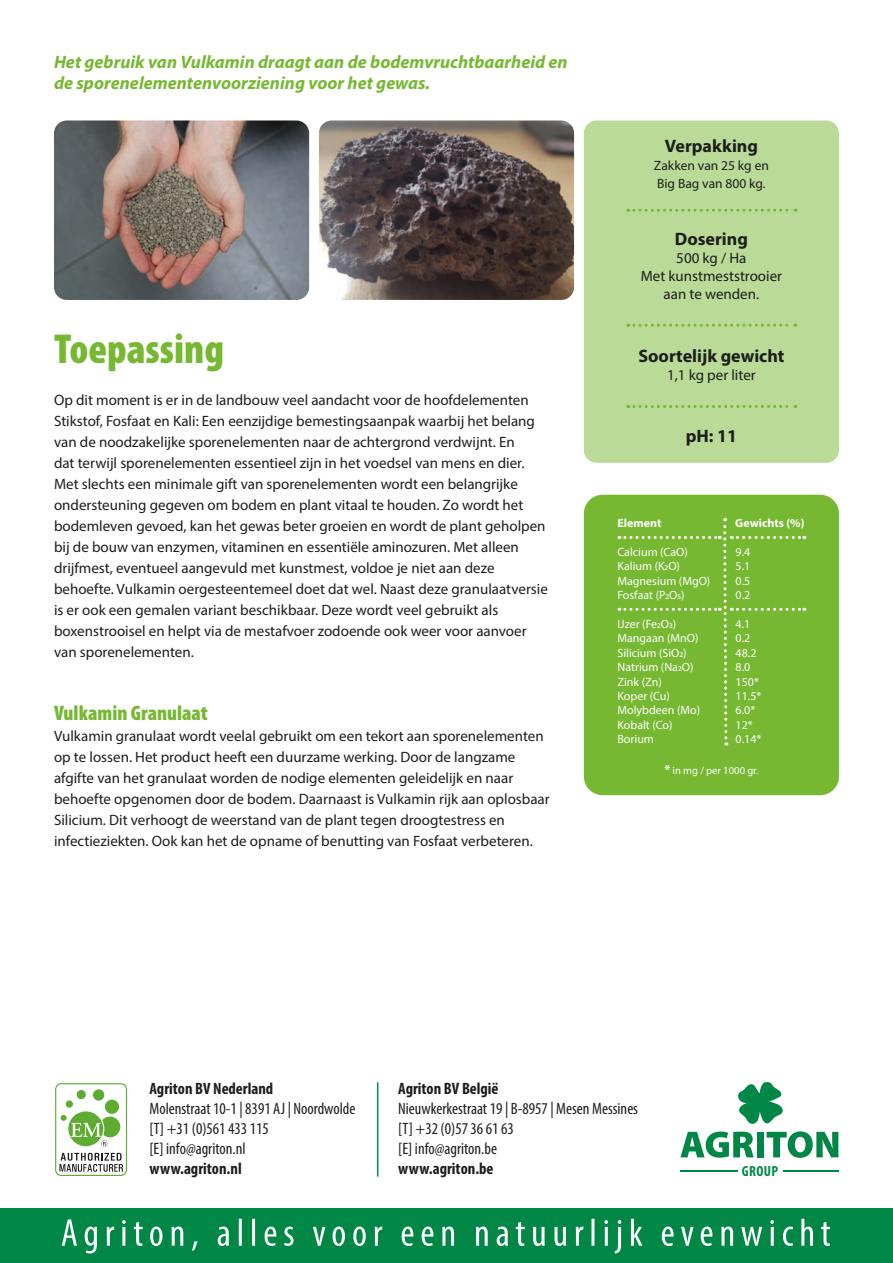
<style>
.page{position:relative;width:893px;height:1263px;background:#fff}
.page>*{position:absolute;margin:0;border:0;box-sizing:border-box;transform-origin:0 0}
.t1{font:900 condensed 42px "Myriad Pro";color:#76b831}
.t2{font:900 condensed 21px "Myriad Pro";color:#76b831}
.t3{font:italic 700 18px/21px "Myriad Pro";color:#76b831}
.t4{font:700 18px "Myriad Pro";color:#1d1d1b}
.t5{font:condensed 16.5px "Myriad Pro";color:#1d1d1b}
.t6{font:700 condensed 16.5px "Myriad Pro";color:#1d1d1b}
.t7{font:15px/21px "Myriad Pro";color:#1d1d1b}
.t8{font:700 condensed 14.7px "Myriad Pro";letter-spacing:.03em;color:#008746}
.t9{font:13.5px "Myriad Pro";color:#1d1d1b}
.t10{font:12px "Myriad Pro";color:#fff}
.t11{font:700 12px "Myriad Pro";color:#fff}
.t12{font:10.65px "Myriad Pro";color:#fff}
.s1{font-weight:700;font-size:13.35px}
</style>
<div class="page">
<div style="left:584px;top:120px;width:255px;height:343px;background:#badb98;border-radius:13px"></div>
<svg style="left:628px;top:324px;width:168px;height:3px"></svg>
<svg style="left:628px;top:405px;width:168px;height:3px"></svg>
<img style="left:54px;top:120px;width:255px;height:180px">
<img style="left:319px;top:120px;width:255px;height:180px">
<div style="left:0;top:1209px;width:893px;height:54px;background:#008746"></div>
<svg style="left:62px;top:1219px;width:768px;height:34px"></svg>
<div style="left:584px;top:495px;width:255px;height:300px;background:#76b831;border-radius:19px"></div>
<svg style="left:619px;top:518px;width:186px;height:227px"></svg>
<hr style="left:377px;top:1083px;width:1px;height:93px;background:#008746">
<div style="left:54px;top:1082px;width:74px;height:95px;border:4px solid #fff;border-radius:5px"></div>
<svg style="left:55px;top:1083px;width:72px;height:93px"></svg>
<div style="left:56px;top:1084px;width:70px;height:91px;background:#fff;border-radius:5px"></div>
<svg style="left:59px;top:1153px;width:64px;height:19px"></svg>
<div style="left:77px;top:1090px;width:9px;height:9px;background:#5dac31;border-radius:50%"></div>
<div style="left:93px;top:1089px;width:11px;height:12px;background:#5dac31;border-radius:50%"></div>
<div style="left:105px;top:1100px;width:14px;height:14px;background:#5dac31;border-radius:50%"></div>
<div style="left:66px;top:1100px;width:7px;height:8px;background:#5dac31;border-radius:50%"></div>
<svg style="left:61px;top:1111px;width:59px;height:36px"></svg>
<svg style="left:738px;top:1082px;width:45px;height:42px"></svg>
<hr style="left:680px;top:1170px;width:58px;height:1px;background:#008746">
<hr style="left:783px;top:1170px;width:55px;height:1px;background:#008746">
<svg style="left:680px;top:1131px;width:74px;height:27px"></svg>
<div style="left:757px;top:1132px;width:6px;height:25px;background:#008746"></div>
<svg style="left:767px;top:1131px;width:71px;height:27px"></svg>
<svg style="left:628px;top:209px;width:168px;height:3px"></svg>
<p class="t3" style="left:54px;top:50px;width:515px">Het gebruik van Vulkamin draagt aan de bodemvruchtbaarheid en de sporenelementenvoorziening voor het gewas.</p>
<p class="t1" style="left:54px;top:322px;width:171px">Toepassing</p>
<p class="t7" style="left:54px;top:389px;width:495px">Op dit moment is er in de landbouw veel aandacht voor de hoofdelementen Stikstof, Fosfaat en Kali: Een eenzijdige bemestingsaanpak waarbij het belang van de noodzakelijke sporenelementen naar de achtergrond verdwijnt. En<br>dat terwijl sporenelementen essentieel zijn in het voedsel van mens en dier.<br>Met slechts een minimale gift van sporenelementen wordt een belangrijke ondersteuning gegeven om bodem en plant vitaal te houden. Zo wordt het bodemleven gevoed, kan het gewas beter groeien en wordt de plant geholpen bij de bouw van enzymen, vitaminen en essentiële aminozuren. Met alleen drijfmest, eventueel aangevuld met kunstmest, voldoe je niet aan deze behoefte. Vulkamin oergesteentemeel doet dat wel. Naast deze granulaatversie is er ook een gemalen variant beschikbaar. Deze wordt veel gebruikt als boxenstrooisel en helpt via de mestafvoer zodoende ook weer voor aanvoer van sporenelementen.</p>
<p class="t2" style="left:54px;top:700px;width:155px">Vulkamin Granulaat</p>
<p class="t7" style="left:54px;top:725px;width:497px">Vulkamin granulaat wordt veelal gebruikt om een tekort aan sporenelementen op te lossen. Het product heeft een duurzame werking. Door de langzame afgifte van het granulaat worden de nodige elementen geleidelijk en naar behoefte opgenomen door de bodem. Daarnaast is Vulkamin rijk aan oplosbaar Silicium. Dit verhoogt de weerstand van de plant tegen droogtestress en infectieziekten. Ook kan het de opname of benutting van Fosfaat verbeteren.</p>
<p class="t4" style="left:665px;top:135px;width:95px">Verpakking</p>
<p class="t9" style="left:654px;top:158px;width:116px">Zakken van 25 kg en</p>
<p class="t9" style="left:657px;top:176px;width:110px">Big Bag van 800 kg.</p>
<p class="t4" style="left:675px;top:228px;width:75px">Dosering</p>
<p class="t7" style="left:676px;top:248px;width:72px">500 kg / Ha</p>
<p class="t7" style="left:641px;top:267px;width:143px;line-height:18px;text-align:center">Met kunstmeststrooier aan te wenden.</p>
<p class="t4" style="left:638px;top:344px;width:148px">Soortelijk gewicht</p>
<p class="t7" style="left:667px;top:364px;width:90px">1,1 kg per liter</p>
<p class="t4" style="left:686px;top:424px;width:53px">pH: 11</p>
<p class="t11" style="left:617px;top:515px;width:46px">Element</p>
<p class="t11" style="left:735px;top:515px;width:71px">Gewichts (%)</p>
<p class="t10" style="left:617px;top:544px;width:72px">Calcium (CaO)</p>
<p class="t10" style="left:736px;top:544px;width:16px">9.4</p>
<p class="t10" style="left:617px;top:559px;width:64px">Kalium (K2O)</p>
<p class="t10" style="left:736px;top:559px;width:16px">5.1</p>
<p class="t10" style="left:617px;top:573px;width:94px">Magnesium (MgO)</p>
<p class="t10" style="left:736px;top:573px;width:16px">0.5</p>
<p class="t10" style="left:617px;top:588px;width:69px">Fosfaat (P2O5)</p>
<p class="t10" style="left:736px;top:588px;width:16px">0.2</p>
<p class="t10" style="left:617px;top:616px;width:60px">IJzer (Fe2O3)</p>
<p class="t10" style="left:736px;top:616px;width:16px">4.1</p>
<p class="t10" style="left:617px;top:631px;width:83px">Mangaan (MnO)</p>
<p class="t10" style="left:736px;top:631px;width:16px">0.2</p>
<p class="t10" style="left:617px;top:645px;width:71px">Silicium (SiO2)</p>
<p class="t10" style="left:736px;top:645px;width:22px">48.2</p>
<p class="t10" style="left:617px;top:660px;width:77px">Natrium (Na2O)</p>
<p class="t10" style="left:736px;top:660px;width:16px">8.0</p>
<p class="t10" style="left:617px;top:674px;width:46px">Zink (Zn)</p>
<p class="t10" style="left:736px;top:674px;width:25px">150*</p>
<p class="t10" style="left:617px;top:688px;width:54px">Koper (Cu)</p>
<p class="t10" style="left:736px;top:688px;width:27px">11.5*</p>
<p class="t10" style="left:617px;top:703px;width:84px">Molybdeen (Mo)</p>
<p class="t10" style="left:736px;top:703px;width:21px">6.0*</p>
<p class="t10" style="left:617px;top:717px;width:57px">Kobalt (Co)</p>
<p class="t10" style="left:736px;top:717px;width:19px">12*</p>
<p class="t10" style="left:617px;top:732px;width:38px">Borium</p>
<p class="t10" style="left:736px;top:732px;width:27px">0.14*</p>
<p class="t12" style="left:664px;top:763px;width:95px"><span class="s1">*</span> in mg / per 1000 gr.</p>
<p class="t6" style="left:149px;top:1078px;width:125px">Agriton BV Nederland</p>
<p class="t5" style="left:149px;top:1099px;width:207px">Molenstraat 10-1 | 8391 AJ | Noordwolde</p>
<p class="t5" style="left:149px;top:1118px;width:121px">[T] +31 (0)561 433 115</p>
<p class="t5" style="left:149px;top:1138px;width:98px">[E] info@agriton.nl</p>
<p class="t6" style="left:149px;top:1158px;width:94px">www.agriton.nl</p>
<p class="t6" style="left:398px;top:1078px;width:102px">Agriton BV België</p>
<p class="t5" style="left:398px;top:1099px;width:241px">Nieuwkerkestraat 19 | B-8957 | Mesen Messines</p>
<p class="t5" style="left:398px;top:1118px;width:117px">[T] +32 (0)57 36 61 63</p>
<p class="t5" style="left:398px;top:1138px;width:100px">[E] info@agriton.be</p>
<p class="t6" style="left:398px;top:1158px;width:97px">www.agriton.be</p>
<p class="t8" style="left:742px;top:1161px;width:38px">GROUP</p>
</div>
